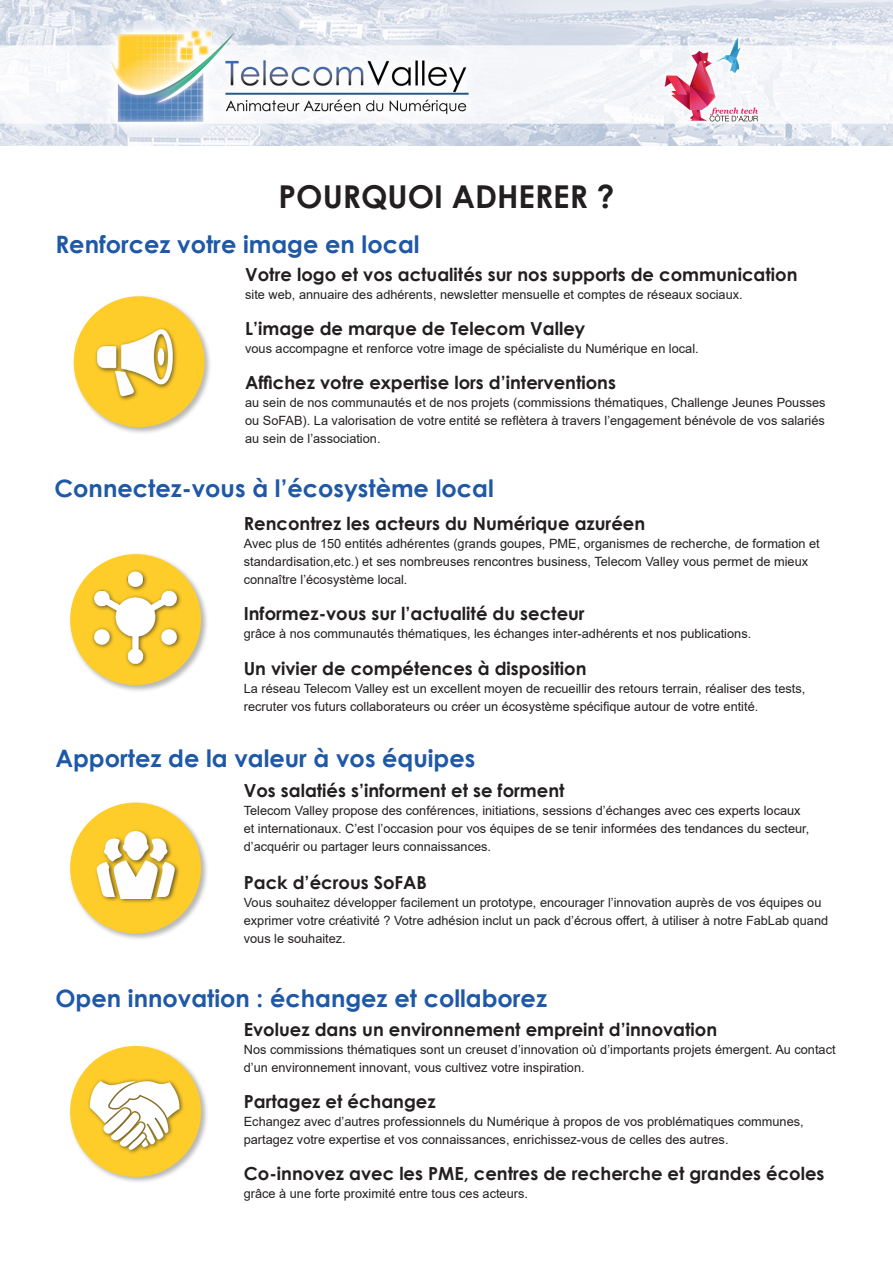
<style>
.page{position:relative;width:893px;height:1263px;background:#fff}
.page>*{position:absolute;margin:0;border:0;box-sizing:border-box;transform-origin:0 0}
.t1{font:700 31.5px "Century Gothic";color:#231f20}
.t2{font:700 24px "Century Gothic";color:#1e58a6}
.t3{font:700 18px "Century Gothic";color:#231f20}
.t4{font:12.75px/18px "Arial";color:#231f20}
</style>
<div class="page">
<img style="left:0;top:0;width:893px;height:146px">
<div style="left:72px;top:295px;width:140px;height:140px;background:#231f20;opacity:.32"></div>
<div style="left:74px;top:296px;width:131px;height:131px;background:#fecd29;border-radius:50%"></div>
<div style="left:68px;top:552px;width:141px;height:141px;background:#231f20;opacity:.32"></div>
<div style="left:70px;top:554px;width:131px;height:131px;background:#fecd29;border-radius:50%"></div>
<div style="left:68px;top:1044px;width:141px;height:141px;background:#231f20;opacity:.32"></div>
<div style="left:70px;top:1046px;width:131px;height:131px;background:#fecd29;border-radius:50%"></div>
<img style="left:95px;top:328px;width:82px;height:73px">
<img style="left:79px;top:560px;width:113px;height:113px">
<div style="left:68px;top:801px;width:141px;height:140px;background:#231f20;opacity:.32"></div>
<div style="left:70px;top:802px;width:131px;height:131px;background:#fecd29;border-radius:50%"></div>
<div style="left:95px;top:828px;width:85px;height:76px;background:#231f20;opacity:.75"></div>
<img style="left:95px;top:828px;width:84px;height:70px">
<img style="left:87px;top:1067px;width:98px;height:97px">
<p class="t1" style="left:279px;top:172px;width:337px">POURQUOI ADHERER ?</p>
<p class="t2" style="left:55px;top:226px;width:366px">Renforcez votre image en local</p>
<p class="t3" style="left:245px;top:261px;width:554px">Votre logo et vos actualités sur nos supports de communication</p>
<p class="t4" style="left:245px;top:286px;width:499px">site web, annuaire des adhérents, newsletter mensuelle et comptes de réseaux sociaux.</p>
<p class="t3" style="left:245px;top:315px;width:342px">L’image de marque de Telecom Valley</p>
<p class="t4" style="left:245px;top:340px;width:455px">vous accompagne et renforce votre image de spécialiste du Numérique en local.</p>
<p class="t3" style="left:245px;top:369px;width:372px">Affichez votre expertise lors d’interventions</p>
<p class="t4" style="left:245px;top:394px;width:582px;text-align:justify">au sein de nos communautés et de nos projets (commissions thématiques, Challenge Jeunes Pousses ou SoFAB). La valorisation de votre entité se reflètera à travers l’engagement bénévole de vos salariés au sein de l’association.</p>
<p class="t2" style="left:55px;top:470px;width:441px">Connectez-vous à l’écosystème local</p>
<p class="t3" style="left:244px;top:510px;width:403px">Rencontrez les acteurs du Numérique azuréen</p>
<p class="t4" style="left:244px;top:534px;width:577px">Avec plus de 150 entités adhérentes (grands goupes, PME, organismes de recherche, de formation et standardisation,etc.) et ses nombreuses rencontres business, Telecom Valley vous permet de mieux connaître l’écosystème local.</p>
<p class="t3" style="left:244px;top:600px;width:342px">Informez-vous sur l’actualité du secteur</p>
<p class="t4" style="left:244px;top:624px;width:509px">grâce à nos communautés thématiques, les échanges inter-adhérents et nos publications.</p>
<p class="t3" style="left:244px;top:655px;width:344px">Un vivier de compétences à disposition</p>
<p class="t4" style="left:244px;top:680px;width:563px">La réseau Telecom Valley est un excellent moyen de recueillir des retours terrain, réaliser des tests, recruter vos futurs collaborateurs ou créer un écosystème spécifique autour de votre entité.</p>
<p class="t2" style="left:55px;top:740px;width:422px">Apportez de la valeur à vos équipes</p>
<p class="t3" style="left:244px;top:777px;width:322px">Vos salatiés s’informent et se forment</p>
<p class="t4" style="left:244px;top:801px;width:567px">Telecom Valley propose des conférences, initiations, sessions d’échanges avec ces experts locaux et internationaux. C’est l’occasion pour vos équipes de se tenir informées des tendances du secteur, d’acquérir ou partager leurs connaissances.</p>
<p class="t3" style="left:244px;top:868px;width:185px">Pack d’écrous SoFAB</p>
<p class="t4" style="left:244px;top:893px;width:586px">Vous souhaitez développer facilement un prototype, encourager l’innovation auprès de vos équipes ou exprimer votre créativité ? Votre adhésion inclut un pack d’écrous offert, à utiliser à notre FabLab quand vous le souhaitez.</p>
<p class="t2" style="left:55px;top:980px;width:493px">Open innovation : échangez et collaborez</p>
<p class="t3" style="left:244px;top:1016px;width:475px">Evoluez dans un environnement empreint d’innovation</p>
<p class="t4" style="left:244px;top:1040px;width:593px">Nos commissions thématiques sont un creuset d’innovation où d’importants projets émergent. Au contact d’un environnement innovant, vous cultivez votre inspiration.</p>
<p class="t3" style="left:244px;top:1088px;width:193px">Partagez et échangez</p>
<p class="t4" style="left:244px;top:1112px;width:561px">Echangez avec d’autres professionnels du Numérique à propos de vos problématiques communes, partagez votre expertise et vos connaissances, enrichissez-vous de celles des autres.</p>
<p class="t3" style="left:244px;top:1160px;width:582px">Co-innovez avec les PME, centres de recherche et grandes écoles</p>
<p class="t4" style="left:244px;top:1184px;width:286px">grâce à une forte proximité entre tous ces acteurs.</p>
</div>
